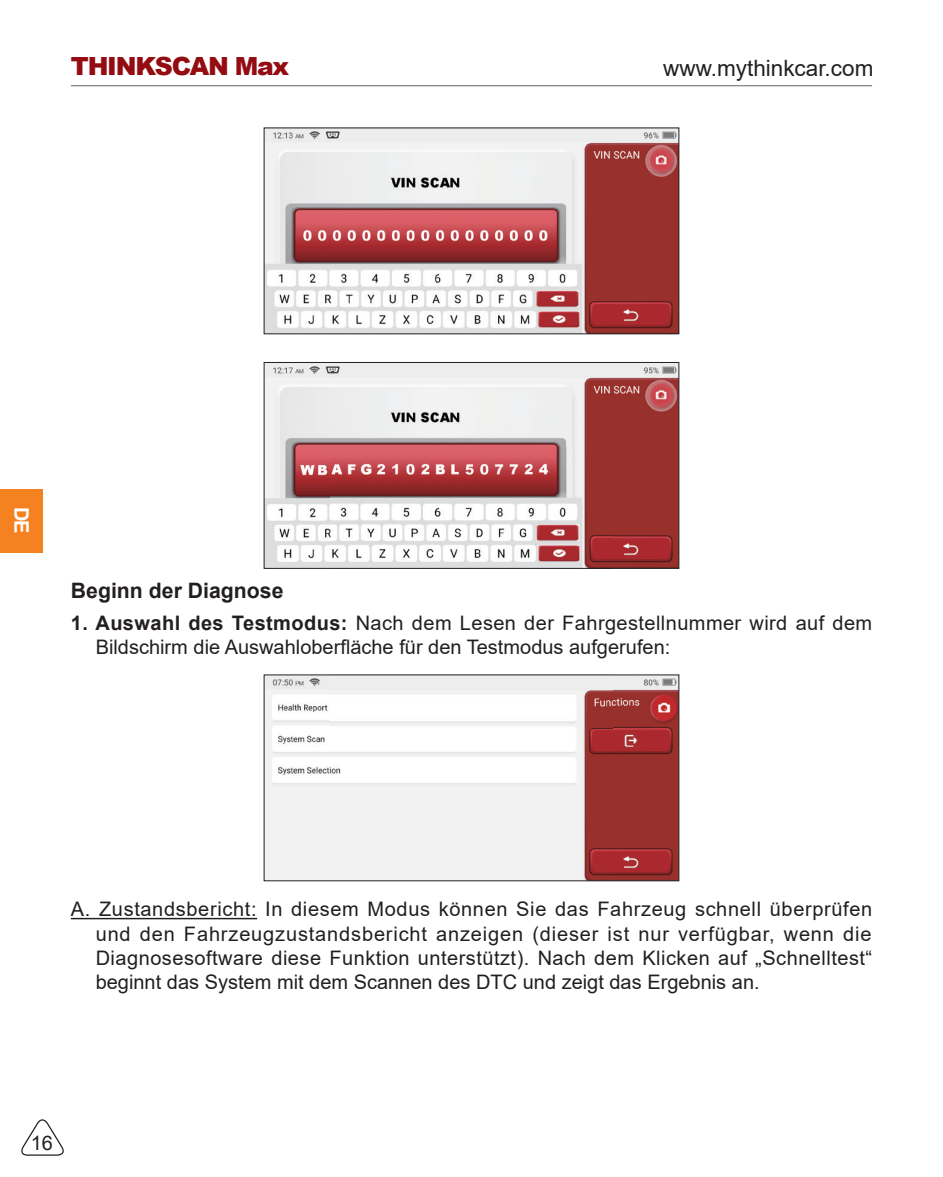
<style>
.page{position:relative;width:943px;height:1177px;background:#fff}
.page>*{position:absolute;margin:0;border:0;box-sizing:border-box;transform-origin:0 0}
.t1{font:900 25px "Arial";letter-spacing:-.05em;color:#940c12}
.t2{font:22.5px "Arial";color:#231f20}
.t3{font:700 21.25px "Arial";color:#231f20}
.t4{font:20px/24px "Arial";color:#231f20}
.t5{font:700 20px "Arial";color:#fff}
.s1{font-weight:700}
</style>
<div class="page">
<div style="left:0;top:489px;width:43px;height:64px;background:#f58220"></div>
<svg style="left:21px;top:1119px;width:43px;height:37px"></svg>
<hr style="left:71px;top:85px;width:801px;height:1px;background:#808285">
<hr style="left:71px;top:917px;width:186px;height:2px;background:#231f20">
<img style="left:266px;top:130px;width:411px;height:202px">
<img style="left:266px;top:364px;width:411px;height:202px">
<img style="left:330px;top:447px;width:283px;height:119px">
<div style="left:264px;top:362px;width:415px;height:206px;border:1px solid #231f20"></div>
<img style="left:266px;top:676px;width:411px;height:203px">
<img style="left:330px;top:676px;width:283px;height:54px">
<p class="t1" style="left:71px;top:48px;width:220px">THINKSCAN Max</p>
<p class="t2" style="left:663px;top:53px;width:212px">www.mythinkcar.com</p>
<p class="t5" style="left:36px;top:507px;width:28px;rotate:90deg">DE</p>
<p class="t3" style="left:71px;top:575px;width:214px">Beginn der Diagnose</p>
<p class="t4" style="left:96px;top:610px;width:778px;text-indent:-25px"><span class="s1">1. Auswahl des Testmodus:</span> Nach dem Lesen der Fahrgestellnummer wird auf dem<br>Bildschirm die Auswahloberfläche für den Testmodus aufgerufen:</p>
<p class="t4" style="left:96px;top:897px;width:778px;text-align:justify;text-indent:-25px">A. Zustandsbericht: In diesem Modus können Sie das Fahrzeug schnell überprüfen und den Fahrzeugzustandsbericht anzeigen (dieser ist nur verfügbar, wenn die Diagnosesoftware diese Funktion unterstützt). Nach dem Klicken auf „Schnelltest“ beginnt das System mit dem Scannen des DTC und zeigt das Ergebnis an.</p>
<p class="t4" style="left:31px;top:1130px;width:24px">16</p>
</div>
